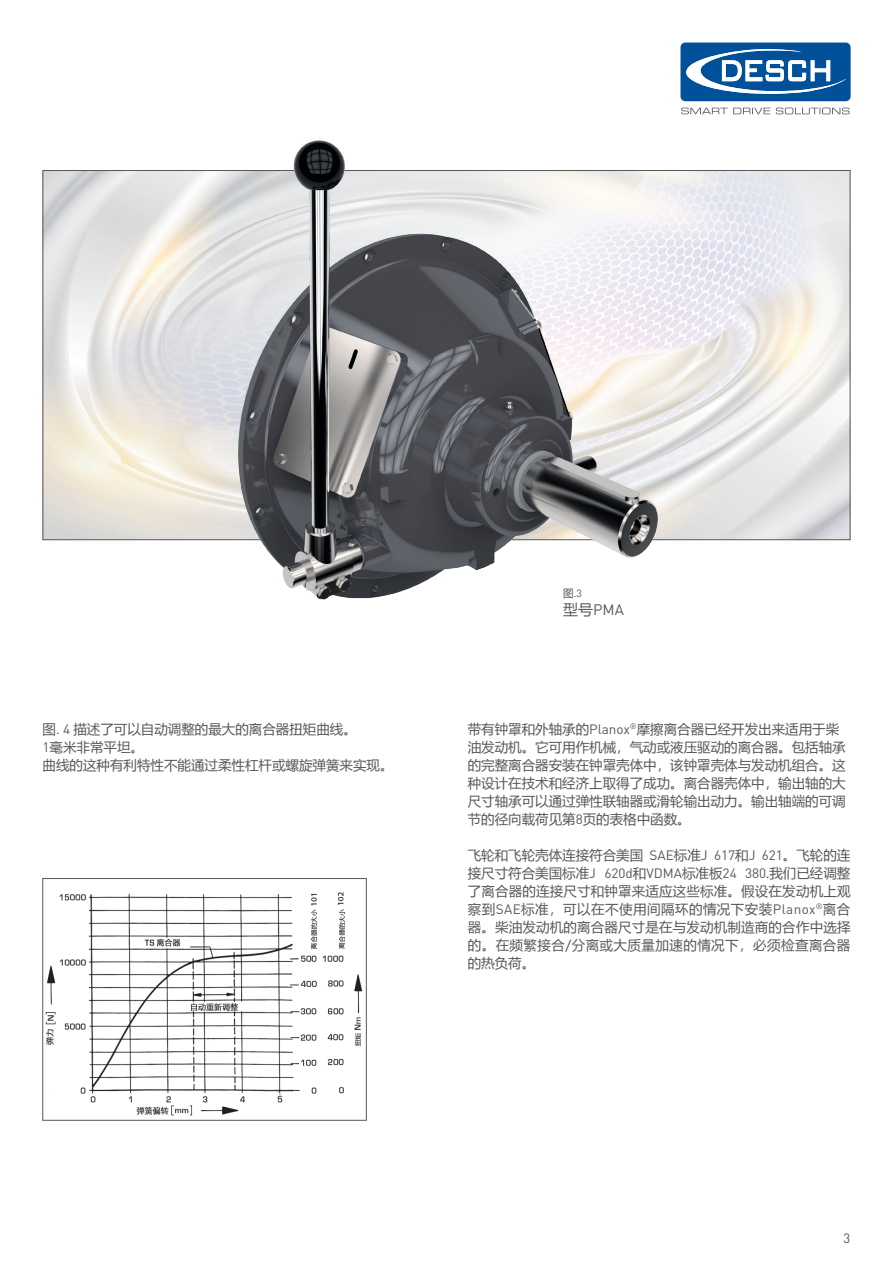
<style>
.page{position:relative;width:893px;height:1263px;background:#fff}
.page>*{position:absolute;margin:0;border:0;box-sizing:border-box;transform-origin:0 0}
.t1{font:15px "DINOT";color:#57585a}
.t2{font:13.5px/18px "Microsoft Ya Hei UI";color:#57585a}
.t3{font:13.5px "DINOT";color:#57585a}
.t4{font:10.5px "DINOT";color:#57585a}
.s1{font-family:"Microsoft Ya Hei UI"}
.s2{font-family:"DINOT"}
</style>
<div class="page">
<div style="left:680px;top:43px;width:171px;height:58px;background:#01519a;border-radius:5px"></div>
<svg style="left:681px;top:108px;width:169px;height:6px"></svg>
<svg style="left:686px;top:49px;width:160px;height:45px"></svg>
<img style="left:45px;top:172px;width:803px;height:366px">
<img style="left:228px;top:140px;width:437px;height:460px">
<img style="left:45px;top:892px;width:318px;height:224px">
<div style="left:43px;top:878px;width:324px;height:242px;border:1px solid #57585a"></div>
<p class="t4" style="left:563px;top:585px;width:20px"><span class="s1">图</span>.3</p>
<p class="t1" style="left:563px;top:598px;width:62px"><span class="s1">型号</span>PMA</p>
<p class="t2" style="left:43px;top:719px;width:352px">图<span class="s2">. 4</span> 描述了可以自动调整的最大的离合器扭矩曲线。<br><span class="s2">1</span>毫米非常平坦。<br>曲线的这种有利特性不能通过柔性杠杆或螺旋弹簧来实现。</p>
<p class="t2" style="left:468px;top:719px;width:379px">带有钟罩和外轴承的<span class="s2">Planox</span><sup>®</sup>摩擦离合器已经开发出来适用于柴油发动机。它可用作机械，气动或液压驱动的离合器。包括轴承的完整离合器安装在钟罩壳体中，该钟罩壳体与发动机组合。这种设计在技术和经济上取得了成功。离合器壳体中，输出轴的大尺寸轴承可以通过弹性联轴器或滑轮输出动力。输出轴端的可调节的径向载荷见第<span class="s2">8</span>页的表格中函数。</p>
<p class="t2" style="left:468px;top:845px;width:384px;text-align:justify">飞轮和飞轮壳体连接符合美国 <span class="s2">SAE</span>标准<span class="s2">J 617</span>和<span class="s2">J 621</span>。飞轮的连接尺寸符合美国标准<span class="s2">J 620d</span>和<span class="s2">VDMA</span>标准板<span class="s2">24 380</span>.我们已经调整了离合器的连接尺寸和钟罩来适应这些标准。假设在发动机上观察到<span class="s2">SAE</span>标准，可以在不使用间隔环的情况下安装<span class="s2">Planox</span><sup>®</sup>离合器。柴油发动机的离合器尺寸是在与发动机制造商的合作中选择的。在频繁接合/分离或大质量加速的情况下，必须检查离合器的热负荷。</p>
<p class="t3" style="left:844px;top:1227px;width:8px">3</p>
</div>
